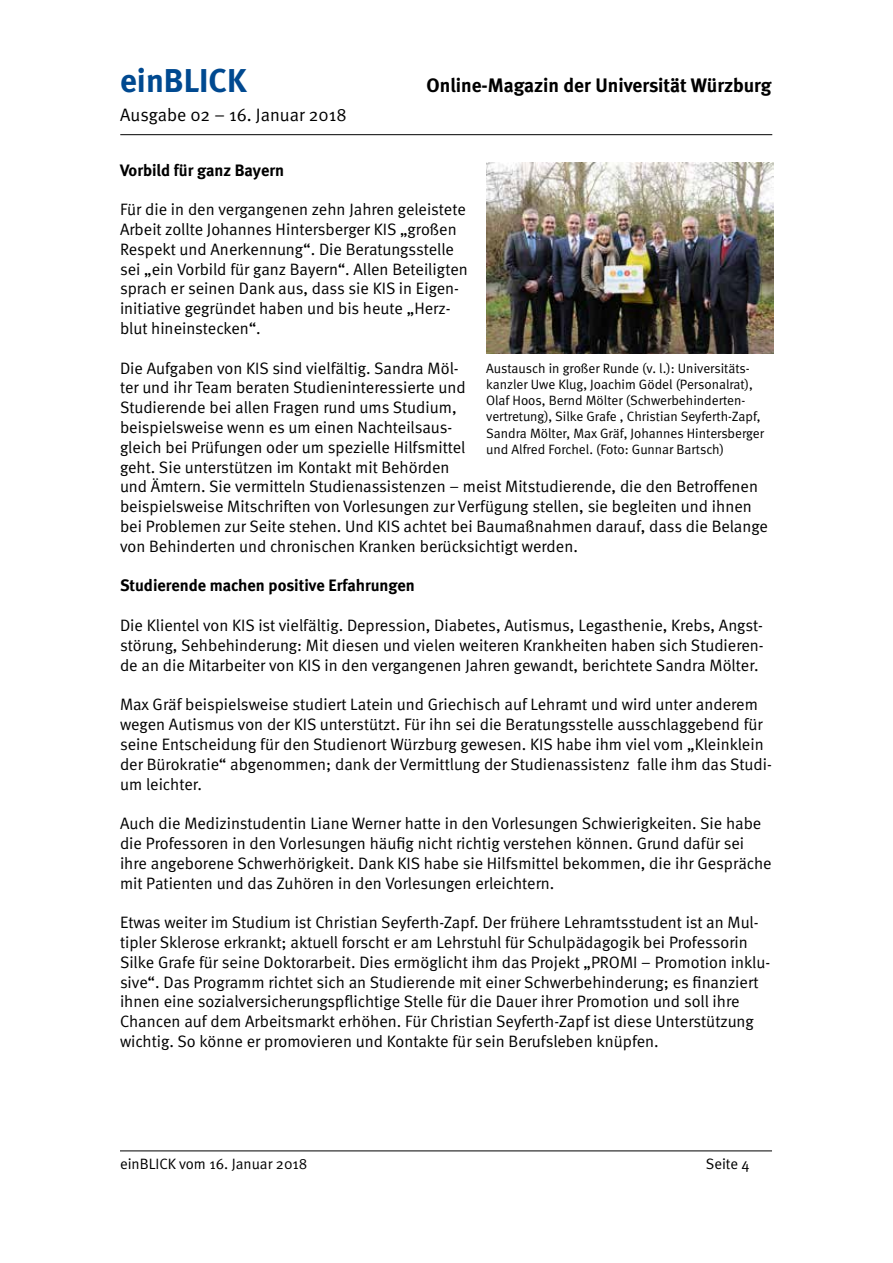
<style>
.page{position:relative;width:893px;height:1263px;background:#fff}
.page>*{position:absolute;margin:0;border:0;box-sizing:border-box;transform-origin:0 0}
.t1{font:700 33px "Meta";color:#004990}
.t2{font:700 19.5px "Meta";color:#000}
.t3{font:18px "Meta Normal";color:#000}
.t4{font:16.5px/19.8px "Meta Normal";color:#000}
.t5{font:700 16.5px "Meta";color:#000}
.t6{font:15px "Meta Normal";color:#000}
.t7{font:13.5px/16.2px "Meta Normal";color:#000}
</style>
<div class="page">
<hr style="left:120px;top:134px;width:652px;height:1px;background:#000">
<hr style="left:120px;top:1150px;width:652px;height:1px;background:#000">
<img style="left:486px;top:162px;width:287px;height:191px">
<h1 class="t1" style="left:120px;top:61px;width:128px">einBLICK</h1>
<p class="t2" style="left:427px;top:74px;width:346px">Online-Magazin der Universität Würzburg</p>
<p class="t3" style="left:120px;top:105px;width:228px">Ausgabe 02 – 16. Januar 2018</p>
<p class="t5" style="left:120px;top:160px;width:166px">Vorbild für ganz Bayern</p>
<p class="t4" style="left:120px;top:199px;width:349px">Für die in den vergangenen zehn Jahren geleistete Arbeit zollte Johannes Hintersberger KIS „großen Respekt und Anerkennung“. Die Beratungsstelle sei „ein Vorbild für ganz Bayern“. Allen Beteiligten sprach er seinen Dank aus, dass sie KIS in Eigen&shy;initiative gegründet haben und bis heute „Herz&shy;blut hineinstecken“.</p>
<p class="t4" style="left:120px;top:358px;width:649px">Die Aufgaben von KIS sind vielfältig. Sandra Möl-<br>ter und ihr Team beraten Studieninteressierte und<br>Studierende bei allen Fragen rund ums Studium,<br>beispielsweise wenn es um einen Nachteilsaus-<br>gleich bei Prüfungen oder um spezielle Hilfsmittel<br>geht. Sie unterstützen im Kontakt mit Behörden<br>und Ämtern. Sie vermitteln Studienassistenzen – meist Mitstudierende, die den Betroffenen beispielsweise Mitschriften von Vorlesungen zur Verfügung stellen, sie begleiten und ihnen bei Problemen zur Seite stehen. Und KIS achtet bei Baumaßnahmen darauf, dass die Belange von Behinderten und chronischen Kranken berücksichtigt werden.</p>
<p class="t5" style="left:120px;top:576px;width:296px">Studierende machen positive Erfahrungen</p>
<p class="t4" style="left:120px;top:615px;width:645px;text-align:justify">Die Klientel von KIS ist vielfältig. Depression, Diabetes, Autismus, Legasthenie, Krebs, Angst&shy;störung, Sehbehinderung: Mit diesen und vielen weiteren Krankheiten haben sich Studieren&shy;de an die Mitarbeiter von KIS in den vergangenen Jahren gewandt, berichtete Sandra Mölter.</p>
<p class="t4" style="left:120px;top:694px;width:653px">Max Gräf beispielsweise studiert Latein und Griechisch auf Lehramt und wird unter anderem wegen Autismus von der KIS unterstützt. Für ihn sei die Beratungsstelle ausschlaggebend für seine Entscheidung für den Studienort Würzburg gewesen. KIS habe ihm viel vom „Kleinklein der Bürokratie“ abgenommen; dank der Vermittlung der Studienassistenz falle ihm das Studi&shy;um leichter.</p>
<p class="t4" style="left:120px;top:813px;width:653px">Auch die Medizinstudentin Liane Werner hatte in den Vorlesungen Schwierigkeiten. Sie habe die Professoren in den Vorlesungen häufig nicht richtig verstehen können. Grund dafür sei ihre angeborene Schwerhörigkeit. Dank KIS habe sie Hilfsmittel bekommen, die ihr Gespräche mit Patienten und das Zuhören in den Vorlesungen erleichtern.</p>
<p class="t4" style="left:120px;top:912px;width:652px">Etwas weiter im Studium ist Christian Seyferth-Zapf. Der frühere Lehramtsstudent ist an Mul&shy;tipler Sklerose erkrankt; aktuell forscht er am Lehrstuhl für Schulpädagogik bei Professorin Silke Grafe für seine Doktorarbeit. Dies ermöglicht ihm das Projekt „PROMI – Promotion inklu&shy;sive“. Das Programm richtet sich an Studierende mit einer Schwerbehinderung; es finanziert ihnen eine sozialversicherungspflichtige Stelle für die Dauer ihrer Promotion und soll ihre Chancen auf dem Arbeitsmarkt erhöhen. Für Christian Seyferth-Zapf ist diese Unterstützung wichtig. So könne er promovieren und Kontakte für sein Berufsleben knüpfen.</p>
<p class="t7" style="left:486px;top:360px;width:279px">Austausch in großer Runde (v. l.): Universitäts&shy;kanzler Uwe Klug, Joachim Gödel (Personalrat), Olaf Hoos, Bernd Mölter (Schwerbehinderten&shy;vertretung), Silke Grafe , Christian Seyferth-Zapf, Sandra Mölter, Max Gräf, Johannes Hintersberger und Alfred Forchel. (Foto: Gunnar Bartsch)</p>
<p class="t6" style="left:120px;top:1155px;width:189px">einBLICK vom 16. Januar 2018</p>
<p class="t6" style="left:706px;top:1155px;width:45px">Seite 4</p>
</div>
